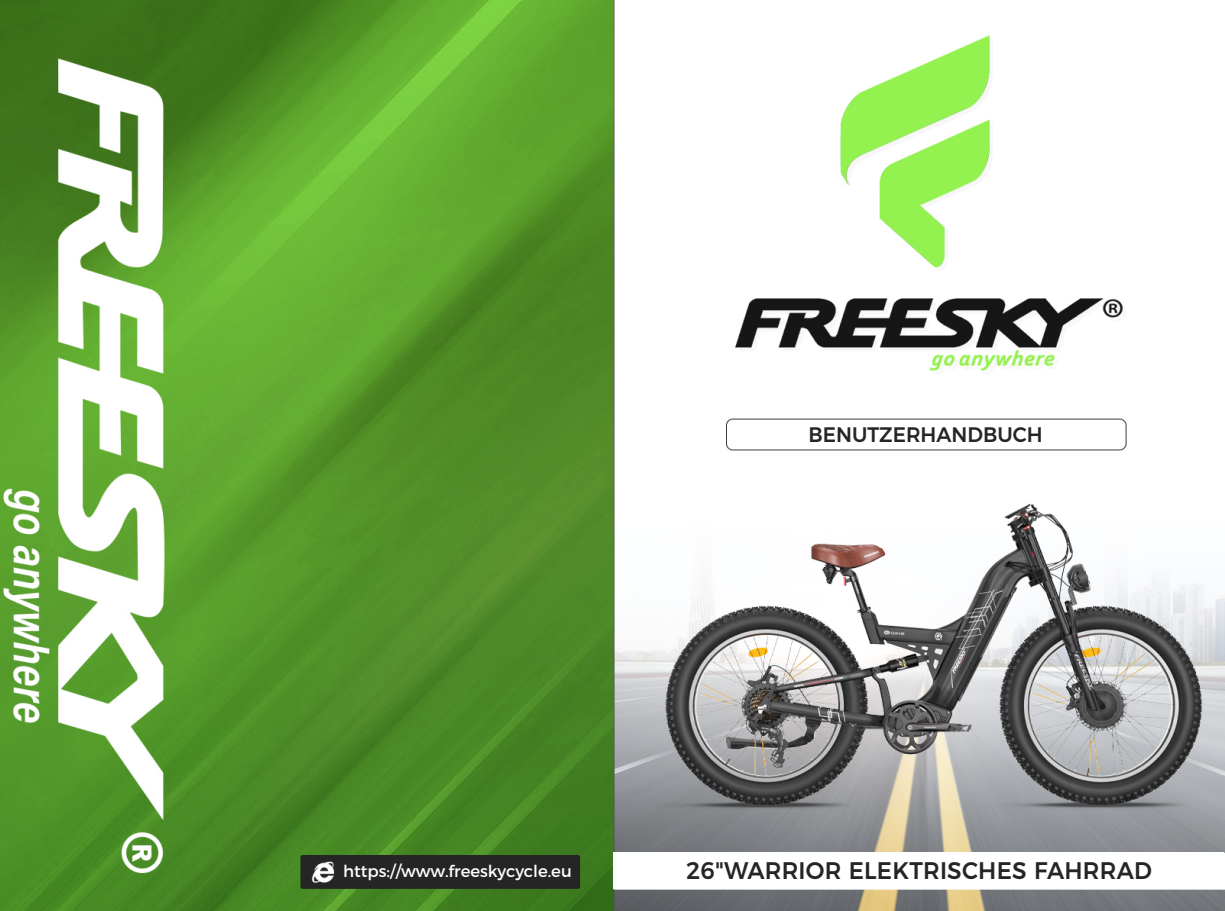
<style>
.page{position:relative;width:1225px;height:911px;background:#fff}
.page>*{position:absolute;margin:0;border:0;box-sizing:border-box;transform-origin:0 0}
.t1{font:500 24px "Montserrat";letter-spacing:.01em;color:#252525;scale:.96 1}
.t2{font:500 21px "Montserrat";color:#252525;scale:.96 1}
.t3{font:16.5px "Montserrat";color:#fff}
</style>
<div class="page">
<img style="left:0;top:0;width:1225px;height:910px">
<div style="left:340px;top:858px;width:235px;height:27px;background:#252525"></div>
<div style="left:613px;top:851px;width:611px;height:37px;background:#fff"></div>
<div style="left:773px;top:424px;width:310px;height:22px;background:#fff"></div>
<p class="t2" style="left:808px;top:418px;width:245px">BENUTZERHANDBUCH</p>
<p class="t3" style="left:343px;top:858px;width:230px">https://www.freeskycycle.eu</p>
<p class="t1" style="left:686px;top:851px;width:487px">26"WARRIOR ELEKTRISCHES FAHRRAD</p>
</div>
